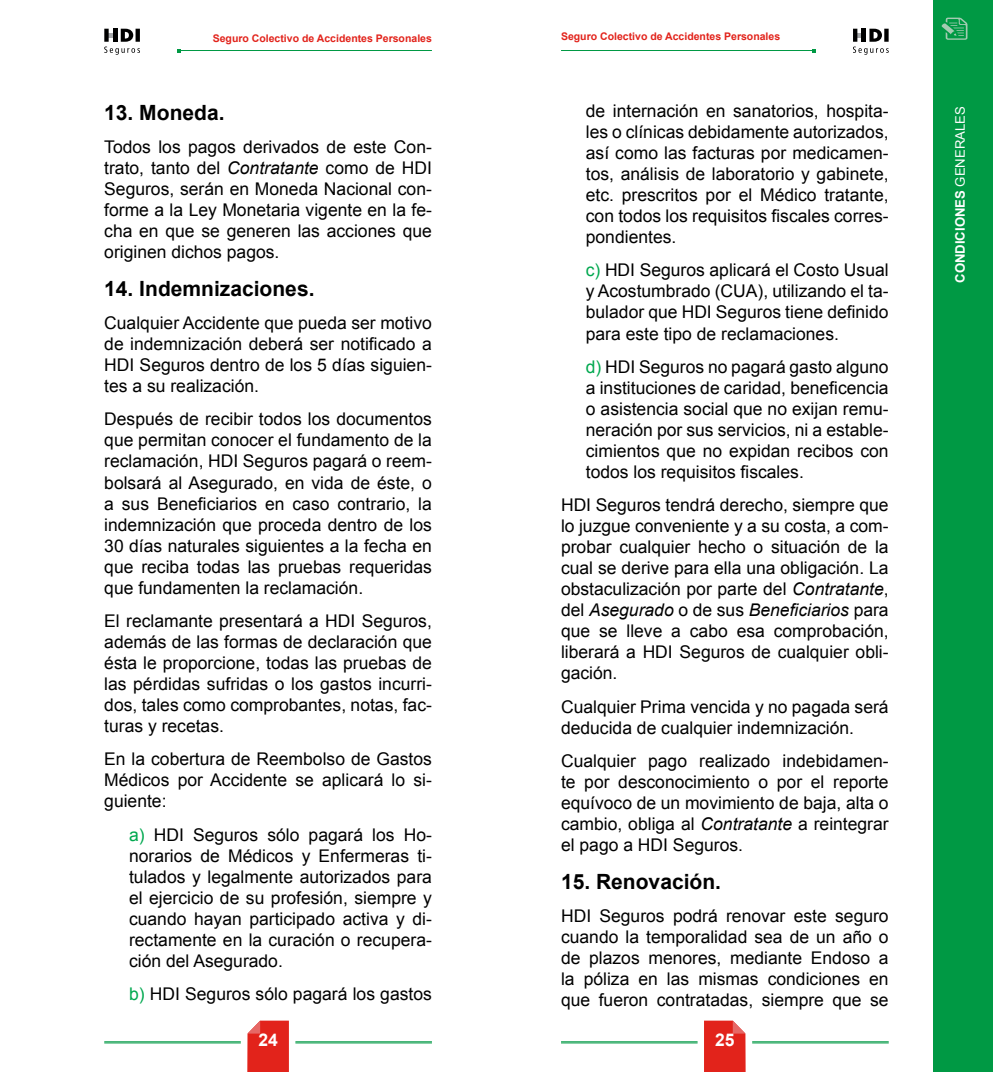
<style>
.page{position:relative;width:993px;height:1072px;background:#fff}
.page>*{position:absolute;margin:0;border:0;box-sizing:border-box;transform-origin:0 0}
.t1{font:700 21px "Arial";color:#000}
.t2{font:17.5px/21px "Arial";color:#000;text-align:justify}
.t3{font:700 17.5px "Arial";color:#fff}
.t4{font:700 13.12px "Arial";color:#fff}
.t5{font:700 10.5px "Arial";color:#e2231b}
.s1{font-style:italic}
.s2{color:#00a84f}
.s3{font-weight:400}
</style>
<div class="page">
<svg style="left:247px;top:1020px;width:42px;height:51px;background:#e3332b"></svg>
<svg style="left:853px;top:29px;width:35px;height:26px"></svg>
<svg style="left:104px;top:29px;width:36px;height:26px"></svg>
<div style="left:933px;top:0;width:59px;height:1071px;background:#094"></div>
<hr style="left:104px;top:1041px;width:137px;height:1px;background:#094">
<hr style="left:104px;top:1042px;width:137px;height:1px;background:#094">
<hr style="left:295px;top:1041px;width:137px;height:1px;background:#094">
<hr style="left:295px;top:1042px;width:137px;height:1px;background:#094">
<svg style="left:704px;top:1020px;width:41px;height:51px;background:#e33028"></svg>
<hr style="left:752px;top:1041px;width:136px;height:1px;background:#094">
<hr style="left:752px;top:1042px;width:136px;height:1px;background:#094">
<hr style="left:561px;top:1041px;width:136px;height:1px;background:#094">
<hr style="left:561px;top:1042px;width:136px;height:1px;background:#094">
<svg style="left:941px;top:18px;width:26px;height:22px"></svg>
<hr style="left:561px;top:50px;width:252px;height:1px;background:#094">
<hr style="left:179px;top:50px;width:253px;height:1px;background:#094">
<p class="t5" style="left:213px;top:31px;width:221px">Seguro Colectivo de Accidentes Personales</p>
<p class="t5" style="left:561px;top:30px;width:221px">Seguro Colectivo de Accidentes Personales</p>
<p class="t1" style="left:104px;top:98px;width:122px">13. Moneda.</p>
<p class="t2" style="left:104px;top:136px;width:329px">Todos los pagos derivados de este Con&shy;trato, tanto del <span class="s1">Contratante</span> como de HDI Seguros, serán en Moneda Nacional con&shy;forme a la Ley Monetaria vigente en la fe&shy;cha en que se generen las acciones que originen dichos pagos.</p>
<p class="t1" style="left:104px;top:274px;width:212px">14. Indemnizaciones.</p>
<p class="t2" style="left:104px;top:312px;width:329px">Cualquier Accidente que pueda ser motivo de indemnización deberá ser notificado a HDI Seguros dentro de los 5 días siguien&shy;tes a su realización.</p>
<p class="t2" style="left:104px;top:409px;width:329px">Después de recibir todos los documentos que permitan conocer el fundamento de la reclamación, HDI Seguros pagará o reem&shy;bolsará al Asegurado, en vida de éste, o a sus Beneficiarios en caso contrario, la indemnización que proceda dentro de los 30 días naturales siguientes a la fecha en que reciba todas las pruebas requeridas que fundamenten la reclamación.</p>
<p class="t2" style="left:104px;top:610px;width:329px">El reclamante presentará a HDI Seguros, además de las formas de declaración que ésta le proporcione, todas las pruebas de las pérdidas sufridas o los gastos incurri&shy;dos, tales como comprobantes, notas, fac&shy;turas y recetas.</p>
<p class="t2" style="left:104px;top:749px;width:329px">En la cobertura de Reembolso de Gastos Médicos por Accidente se aplicará lo si&shy;guiente:</p>
<p class="t2" style="left:129px;top:824px;width:304px"><span class="s2">a)</span> HDI Seguros sólo pagará los Ho&shy;norarios de Médicos y Enfermeras ti&shy;tulados y legalmente autorizados para el ejercicio de su profesión, siempre y cuando hayan participado activa y di&shy;rectamente en la curación o recupera&shy;ción del Asegurado.</p>
<p class="t2" style="left:129px;top:983px;width:304px"><span class="s2">b)</span> HDI Seguros sólo pagará los gastos</p>
<p class="t2" style="left:585px;top:100px;width:304px">de internación en sanatorios, hospita&shy;les o clínicas debidamente autorizados, así como las facturas por medicamen&shy;tos, análisis de laboratorio y gabinete, etc. prescritos por el Médico tratante, con todos los requisitos fiscales corres&shy;pondientes.</p>
<p class="t2" style="left:585px;top:260px;width:304px"><span class="s2">c)</span> HDI Seguros aplicará el Costo Usual y Acostumbrado (CUA), utilizando el ta&shy;bulador que HDI Seguros tiene definido para este tipo de reclamaciones.</p>
<p class="t2" style="left:585px;top:356px;width:304px"><span class="s2">d)</span> HDI Seguros no pagará gasto alguno a instituciones de caridad, beneficencia o asistencia social que no exijan remu&shy;neración por sus servicios, ni a estable&shy;cimientos que no expidan recibos con todos los requisitos fiscales.</p>
<p class="t2" style="left:561px;top:495px;width:329px">HDI Seguros tendrá derecho, siempre que lo juzgue conveniente y a su costa, a com&shy;probar cualquier hecho o situación de la cual se derive para ella una obligación. La obstaculización por parte del <span class="s1">Contratante</span>, del <span class="s1">Asegurado</span> o de sus <span class="s1">Beneficiarios</span> para que se lleve a cabo esa comprobación, liberará a HDI Seguros de cualquier obli&shy;gación.</p>
<p class="t2" style="left:561px;top:696px;width:329px">Cualquier Prima vencida y no pagada será deducida de cualquier indemnización.</p>
<p class="t2" style="left:561px;top:751px;width:329px">Cualquier pago realizado indebidamen&shy;te por desconocimiento o por el reporte equívoco de un movimiento de baja, alta o cambio, obliga al <span class="s1">Contratante</span> a reintegrar el pago a HDI Seguros.</p>
<p class="t1" style="left:561px;top:867px;width:161px">15. Renovación.</p>
<p class="t2" style="left:561px;top:905px;width:329px">HDI Seguros podrá renovar este seguro cuando la temporalidad sea de un año o de plazos menores, mediante Endoso a la póliza en las mismas condiciones en que fueron contratadas, siempre que se</p>
<p class="t3" style="left:258px;top:1028px;width:21px">24</p>
<p class="t3" style="left:715px;top:1028px;width:21px">25</p>
<p class="t4" style="left:951px;top:283px;width:178px;rotate:-90deg">CONDICIONES <span class="s3">GENERALES</span></p>
</div>
